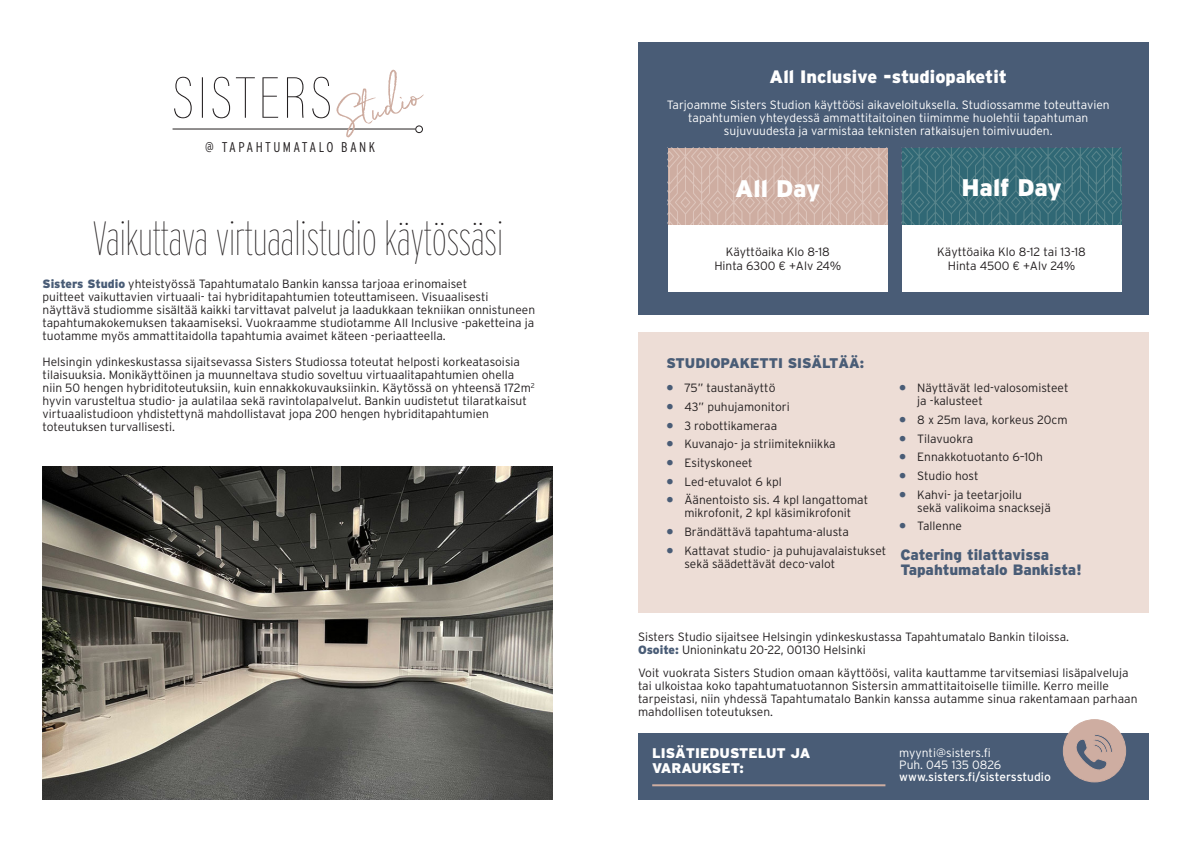
<style>
.page{position:relative;width:1191px;height:842px;background:#fff}
.page>*{position:absolute;margin:0;border:0;box-sizing:border-box;transform-origin:0 0}
.t1{font:100 48px "Interstate Compressed";color:#231f20}
.t2{font:900 24px "Interstate";color:#fff}
.t3{font:900 18px "Interstate";color:#fff}
.t4{font:900 15px/15px "Interstate";color:#495c76}
.t5{font:300 14.1px "Interstate Condensed";letter-spacing:.17em;color:#231f20}
.t6{font:900 14px/15px "Interstate";color:#fff}
.t7{font:900 14px "Interstate";color:#495c76}
.t8{font:300 12px/13px "Interstate";color:#231f20}
.t9{font:300 12px/12px "Interstate";color:#fff;text-align:center}
.s1{font-weight:900;color:#495c76}
.s2{font-weight:400}
</style>
<div class="page">
<svg style="left:174px;top:77px;width:156px;height:41px"></svg>
<hr style="left:172px;top:129px;width:243px;height:1px;background:#231f20">
<svg style="left:336px;top:70px;width:88px;height:67px"></svg>
<img style="left:43px;top:466px;width:510px;height:333px">
<div style="left:638px;top:43px;width:510px;height:272px;background:#495c76"></div>
<svg style="left:668px;top:148px;width:219px;height:77px;background:#d1b2a7"></svg>
<svg style="left:901px;top:148px;width:220px;height:77px;background:#376c78"></svg>
<div style="left:668px;top:225px;width:219px;height:67px;background:#fff"></div>
<div style="left:901px;top:225px;width:220px;height:67px;background:#fff"></div>
<div style="left:638px;top:733px;width:510px;height:66px;background:#495c76"></div>
<div style="left:638px;top:332px;width:510px;height:280px;background:#edddd6"></div>
<hr style="left:652px;top:784px;width:233px;height:2px;background:#ceada1">
<svg style="left:1063px;top:719px;width:62px;height:63px"></svg>
<p class="t5" style="left:205px;top:139px;width:171px">@ TAPAHTUMATALO BANK</p>
<p class="t1" style="left:92px;top:211px;width:412px">Vaikuttava virtuaalistudio käytössäsi</p>
<p class="t8" style="left:43px;top:277px;width:494px"><span class="s1">Sisters Studio</span> yhteistyössä Tapahtumatalo Bankin kanssa tarjoaa erinomaiset<br>puitteet vaikuttavien virtuaali- tai hybriditapahtumien toteuttamiseen. Visuaalisesti näyttävä studiomme sisältää kaikki tarvittavat palvelut ja laadukkaan tekniikan onnistuneen tapahtumakokemuksen takaamiseksi. Vuokraamme studiotamme All Inclusive -paketteina ja tuotamme myös ammattitaidolla tapahtumia avaimet käteen -periaatteella.</p>
<p class="t8" style="left:43px;top:355px;width:494px">Helsingin ydinkeskustassa sijaitsevassa Sisters Studiossa toteutat helposti korkeatasoisia tilaisuuksia. Monikäyttöinen ja muunneltava studio soveltuu virtuaalitapahtumien ohella niin 50 hengen hybriditoteutuksiin, kuin ennakkokuvauksiinkin. Käytössä on yhteensä 172m<sup>2</sup></p>
<p class="t8" style="left:43px;top:394px;width:486px">hyvin varusteltua studio- ja aulatilaa sekä ravintolapalvelut. Bankin uudistetut tilaratkaisut virtuaalistudioon yhdistettynä mahdollistavat jopa 200 hengen hybriditapahtumien toteutuksen turvallisesti.</p>
<p class="t3" style="left:769px;top:66px;width:239px">All Inclusive -studiopaketit</p>
<p class="t9" style="left:667px;top:98px;width:444px">Tarjoamme Sisters Studion käyttöösi aikaveloituksella. Studiossamme toteuttavien</p>
<p class="t9" style="left:688px;top:111px;width:401px;line-height:13px">tapahtumien yhteydessä ammattitaitoinen tiimimme huolehtii tapahtuman sujuvuudesta ja varmistaa teknisten ratkaisujen toimivuuden.</p>
<p class="t2" style="left:735px;top:174px;width:86px">All Day</p>
<p class="t2" style="left:961px;top:174px;width:102px">Half Day</p>
<p class="t8" style="left:714px;top:245px;width:128px;line-height:14px;text-align:center">Käyttöaika Klo 8-18<br>Hinta 6300 € +Alv 24%</p>
<p class="t8" style="left:937px;top:245px;width:150px;line-height:14px;text-align:center">Käyttöaika Klo 8-12 tai 13-18<br>Hinta 4500 € +Alv 24%</p>
<p class="t7" style="left:666px;top:355px;width:199px">STUDIOPAKETTI SISÄLTÄÄ:</p>
<p class="t8" style="left:666px;top:381px;width:111px"><span class="s1">•</span> 75” taustanäyttö</p>
<p class="t8" style="left:666px;top:400px;width:125px"><span class="s1">•</span> 43” puhujamonitori</p>
<p class="t8" style="left:666px;top:419px;width:112px"><span class="s1">•</span> 3 robottikameraa</p>
<p class="t8" style="left:666px;top:437px;width:171px"><span class="s1">•</span> Kuvanajo- ja striimitekniikka</p>
<p class="t8" style="left:666px;top:456px;width:88px"><span class="s1">•</span> Esityskoneet</p>
<p class="t8" style="left:666px;top:475px;width:117px"><span class="s1">•</span> Led-etuvalot 6 kpl</p>
<p class="t8" style="left:666px;top:493px;width:203px;text-align:center"><span class="s1">•</span> Äänentoisto sis. 4 kpl langattomat mikrofonit, 2 kpl käsimikrofonit</p>
<p class="t8" style="left:666px;top:525px;width:184px"><span class="s1">•</span> Brändättävä tapahtuma-alusta</p>
<p class="t8" style="left:684px;top:544px;width:203px;text-indent:-18px"><span class="s1">•</span> Kattavat studio- ja puhujavalaistukset sekä säädettävät deco-valot</p>
<p class="t8" style="left:917px;top:381px;width:153px;text-indent:-18px"><span class="s1">•</span> Näyttävät led-valosomisteet ja -kalusteet</p>
<p class="t8" style="left:899px;top:413px;width:170px"><span class="s1">•</span> 8 x 25m lava, korkeus 20cm</p>
<p class="t8" style="left:899px;top:432px;width:76px"><span class="s1">•</span> Tilavuokra</p>
<p class="t8" style="left:899px;top:450px;width:145px"><span class="s1">•</span> Ennakkotuotanto 6–10h</p>
<p class="t8" style="left:899px;top:469px;width:81px"><span class="s1">•</span> Studio host</p>
<p class="t8" style="left:917px;top:488px;width:135px;text-indent:-18px"><span class="s1">•</span> Kahvi- ja teetarjoilu<br>sekä valikoima snacksejä</p>
<p class="t8" style="left:899px;top:519px;width:64px"><span class="s1">•</span> Tallenne</p>
<p class="t4" style="left:900px;top:547px;width:183px">Catering tilattavissa<br>Tapahtumatalo Bankista!</p>
<p class="t8" style="left:638px;top:630px;width:433px">Sisters Studio sijaitsee Helsingin ydinkeskustassa Tapahtumatalo Bankin tiloissa.<br><span class="s1">Osoite:</span> Unioninkatu 20-22, 00130 Helsinki</p>
<p class="t8" style="left:638px;top:666px;width:492px">Voit vuokrata Sisters Studion omaan käyttöösi, valita kauttamme tarvitsemiasi lisäpalveluja</p>
<p class="t8" style="left:638px;top:679px;width:472px">tai ulkoistaa koko tapahtumatuotannon Sistersin ammattitaitoiselle tiimille. Kerro meille</p>
<p class="t8" style="left:638px;top:692px;width:501px">tarpeistasi, niin yhdessä Tapahtumatalo Bankin kanssa autamme sinua rakentamaan parhaan mahdollisen toteutuksen.</p>
<p class="t6" style="left:652px;top:746px;width:160px">LISÄTIEDUSTELUT JA<br>VARAUKSET:</p>
<p class="t9" style="left:899px;top:746px;width:153px;text-align:left">myynti@sisters.fi<br>Puh. 045 135 0826 <span class="s2">www.sisters.fi/sistersstudio</span></p>
</div>
